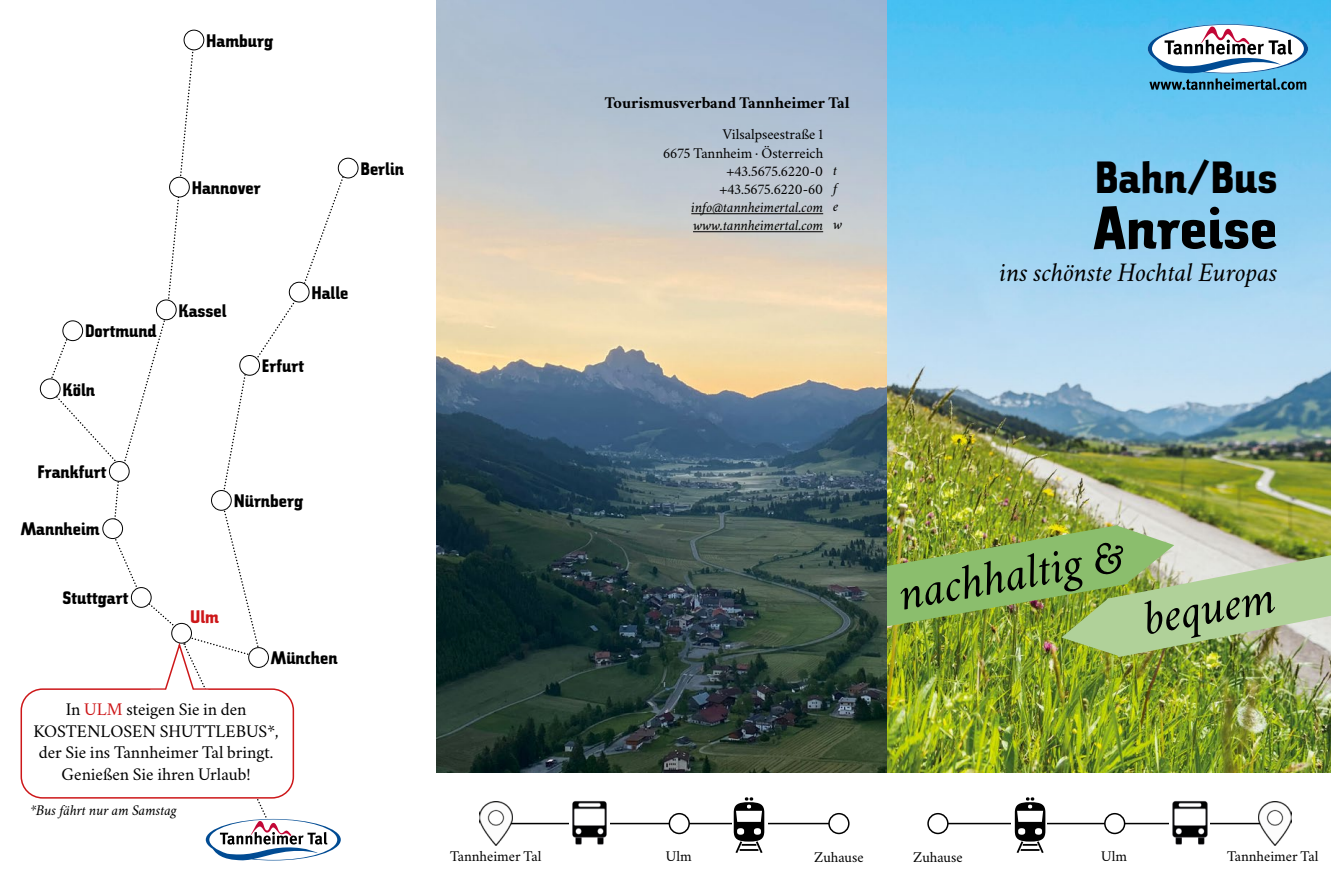
<style>
.page{position:relative;width:1331px;height:893px;background:#fff}
.page>*{position:absolute;margin:0;border:0;box-sizing:border-box;transform-origin:0 0}
.t1{font:60px "TW Character Sans";color:#000}
.t2{font:italic 49.5px "Crimson";color:#000}
.t3{font:45px "TW Character Sans";color:#000}
.t4{font:italic 27px "Crimson";color:#000}
.t5{font:18px/21.6px "Crimson";color:#000;text-align:center}
.t6{font:18px "TW Character Sans";color:#000}
.t7{font:18px "TW Character Sans";color:#cd1719}
.t8{font:700 16.5px "Crimson";color:#000}
.t9{font:15px/18px "Crimson";color:#000;text-align:right}
.t10{font:italic 15px/18px "Crimson";color:#000}
.s1{color:#cd1719}
</style>
<div class="page">
<img style="left:886px;top:0;width:445px;height:772px">
<svg style="left:1148px;top:24px;width:160px;height:66px"></svg>
<hr style="left:948px;top:823px;width:315px;height:1px;background:#000">
<div style="left:1011px;top:793px;width:36px;height:61px;background:#fff"></div>
<svg style="left:1015px;top:797px;width:30px;height:56px"></svg>
<img style="left:1170px;top:800px;width:39px;height:45px">
<div style="left:1105px;top:814px;width:20px;height:19px;background:#fff;border-radius:50%"></div>
<div style="left:1104px;top:813px;width:21px;height:21px;border:2px solid #000;border-radius:50%"></div>
<img style="left:1258px;top:801px;width:33px;height:45px">
<img style="left:886px;top:525px;width:242px;height:139px">
<img style="left:1061px;top:525px;width:270px;height:132px">
<div style="left:927px;top:813px;width:22px;height:21px;border:2px solid #000;border-radius:50%"></div>
<hr style="left:501px;top:823px;width:330px;height:1px;background:#000">
<div style="left:732px;top:793px;width:36px;height:61px;background:#fff"></div>
<svg style="left:734px;top:797px;width:30px;height:56px"></svg>
<img style="left:570px;top:800px;width:39px;height:45px">
<div style="left:669px;top:814px;width:20px;height:19px;background:#fff;border-radius:50%"></div>
<div style="left:669px;top:813px;width:21px;height:21px;border:2px solid #000;border-radius:50%"></div>
<img style="left:479px;top:801px;width:33px;height:45px">
<div style="left:828px;top:813px;width:21px;height:21px;border:2px solid #000;border-radius:50%"></div>
<div style="left:184px;top:30px;width:20px;height:20px;border:1px solid #000;border-radius:50%"></div>
<div style="left:338px;top:158px;width:20px;height:20px;border:1px solid #000;border-radius:50%"></div>
<svg style="left:40px;top:379px;width:20px;height:20px"></svg>
<div style="left:40px;top:378px;width:20px;height:21px;border:1px solid #000;border-radius:50%"></div>
<svg style="left:46px;top:39px;width:301px;height:821px"></svg>
<div style="left:150px;top:690px;width:58px;height:32px;background:#fff"></div>
<div style="left:211px;top:490px;width:20px;height:20px;background:#fff;border-radius:50%"></div>
<div style="left:211px;top:490px;width:21px;height:21px;border:1px solid #000;border-radius:50%"></div>
<div style="left:190px;top:610px;width:29px;height:13px;background:#fff"></div>
<div style="left:172px;top:623px;width:19px;height:20px;background:#fff;border-radius:50%"></div>
<div style="left:171px;top:623px;width:21px;height:20px;border:1px solid #000;border-radius:50%"></div>
<img style="left:437px;top:0;width:449px;height:772px">
<hr style="left:691px;top:213px;width:132px;height:1px;background:#000">
<hr style="left:693px;top:231px;width:130px;height:1px;background:#000">
<p class="t6" style="left:206px;top:29px;width:69px">Hamburg</p>
<p class="t6" style="left:192px;top:176px;width:71px">Hannover</p>
<p class="t6" style="left:360px;top:157px;width:45px">Berlin</p>
<p class="t6" style="left:85px;top:320px;width:73px">Dortmund</p>
<p class="t6" style="left:62px;top:378px;width:34px">Köln</p>
<p class="t6" style="left:179px;top:299px;width:50px">Kassel</p>
<p class="t6" style="left:311px;top:281px;width:39px">Halle</p>
<p class="t6" style="left:262px;top:355px;width:44px">Erfurt</p>
<p class="t6" style="left:38px;top:461px;width:70px">Frankfurt</p>
<p class="t6" style="left:21px;top:518px;width:80px">Mannheim</p>
<p class="t6" style="left:63px;top:587px;width:67px">Stuttgart</p>
<p class="t6" style="left:234px;top:490px;width:71px">Nürnberg</p>
<p class="t7" style="left:190px;top:606px;width:30px">Ulm</p>
<p class="t6" style="left:271px;top:647px;width:68px">München</p>
<p class="t5" style="left:34px;top:698px;width:246px">In <span class="s1">ULM</span> steigen Sie in den<br>KOSTENLOSEN SHUTTLEBUS*, der Sie ins Tannheimer Tal bringt.<br>Genießen Sie ihren Urlaub!</p>
<p class="t10" style="left:30px;top:801px;width:148px">*Bus fährt nur am Samstag</p>
<p class="t8" style="left:605px;top:93px;width:246px">Tourismusverband Tannheimer Tal</p>
<p class="t9" style="left:663px;top:125px;width:162px">Vilsalpseestraße 1<br>6675 Tannheim · Österreich +43.5675.6220-0 +43.5675.6220-60</p>
<p class="t10" style="left:691px;top:198px;width:133px">info@tannheimertal.com www.tannheimertal.com</p>
<p class="t10" style="left:833px;top:161px;width:11px">t f e w</p>
<h3 class="t3" style="left:1095px;top:149px;width:184px">Bahn/Bus</h3>
<h1 class="t1" style="left:1093px;top:190px;width:186px">Anreise</h1>
<h3 class="t4" style="left:1000px;top:256px;width:279px">ins schönste Hochtal Europas</h3>
<h2 class="t2" style="left:894px;top:565px;width:229px;rotate:-10deg">nachhaltig &amp;</h2>
<h2 class="t2" style="left:1138px;top:590px;width:135px;rotate:-10deg">bequem</h2>
<p class="t9" style="left:450px;top:847px;width:93px">Tannheimer Tal</p>
<p class="t9" style="left:666px;top:847px;width:27px">Ulm</p>
<p class="t9" style="left:814px;top:848px;width:51px">Zuhause</p>
<p class="t9" style="left:913px;top:848px;width:51px">Zuhause</p>
<p class="t9" style="left:1101px;top:847px;width:27px">Ulm</p>
<p class="t9" style="left:1227px;top:847px;width:93px">Tannheimer Tal</p>
</div>
